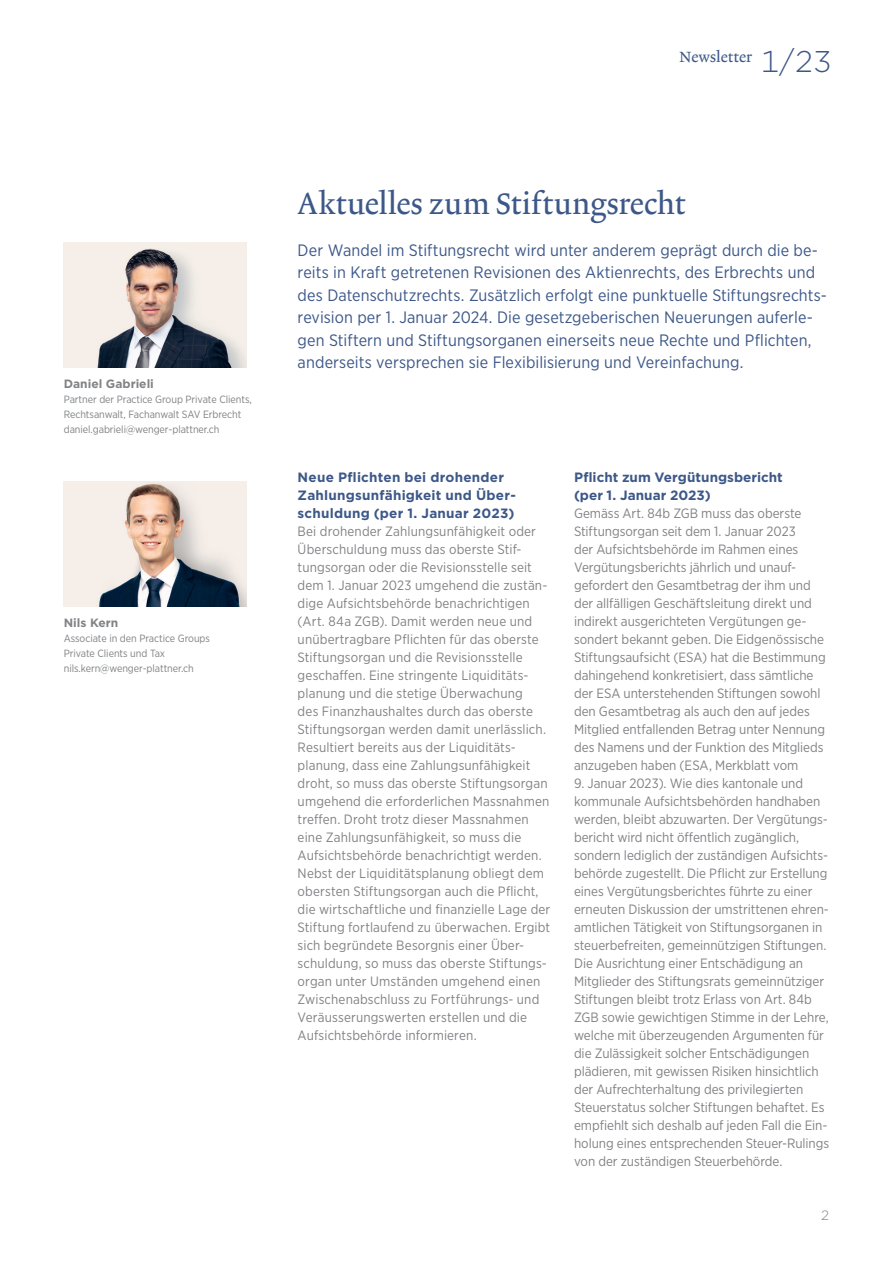
<style>
.page{position:relative;width:893px;height:1263px;background:#fff}
.page>*{position:absolute;margin:0;border:0;box-sizing:border-box;transform-origin:0 0}
.t1{font:30px "Lexicon No 2 Roman A";color:#3d5888}
.t2{font:300 30px "Gotham";color:#3d5888}
.t3{font:16.5px/22.5px "Gotham Narrow";letter-spacing:.005em;color:#3d5888}
.t4{font:15px "Lexicon No 2 Roman A";color:#3d5888}
.t5{font:13.5px/18px "Gotham Narrow";color:#808285}
.t6{font:700 13.5px/18px "Gotham";letter-spacing:.015em;color:#3d5888}
.t7{font:300 13.5px "Gotham";color:#808285}
.t8{font:700 12px "Gotham";color:#808285}
.t9{font:10.5px/15px "Gotham Narrow";letter-spacing:-.005em;color:#808285}
</style>
<div class="page">
<img style="left:64px;top:242px;width:183px;height:126px">
<img style="left:64px;top:481px;width:183px;height:125px">
<p class="t8" style="left:64px;top:376px;width:92px">Daniel Gabrieli</p>
<p class="t9" style="left:64px;top:392px;width:189px">Partner der Practice Group Private Clients,<br>Rechtsanwalt, Fachanwalt SAV Erbrecht daniel.gabrieli@wenger-plattner.ch</p>
<p class="t8" style="left:64px;top:614px;width:56px">Nils Kern</p>
<p class="t9" style="left:64px;top:630px;width:148px">Associate in den Practice Groups<br>Private Clients und Tax nils.kern@wenger-plattner.ch</p>
<p class="t4" style="left:679px;top:48px;width:74px">Newsletter</p>
<h1 class="t2" style="left:761px;top:43px;width:72px">1/23</h1>
<h1 class="t1" style="left:298px;top:186px;width:389px">Aktuelles zum Stiftungsrecht</h1>
<p class="t3" style="left:298px;top:238px;width:531px">Der Wandel im Stiftungsrecht wird unter anderem geprägt durch die be&shy;reits in Kraft getretenen Revisionen des Aktienrechts, des Erbrechts und des Datenschutzrechts. Zusätzlich erfolgt eine punktuelle Stiftungsrechts&shy;revision per 1. Januar 2024. Die gesetzgeberischen Neuerungen auferle&shy;gen Stiftern und Stiftungsorganen einerseits neue Rechte und Pflichten, anderseits versprechen sie Flexibilisierung und Vereinfachung.</p>
<p class="t6" style="left:298px;top:468px;width:220px">Neue Pflichten bei drohender<br>Zahlungsunfähigkeit und Über&shy;schuldung (per 1. Januar 2023)</p>
<p class="t5" style="left:298px;top:522px;width:254px">Bei drohender Zahlungsunfähigkeit oder Überschuldung muss das oberste Stif&shy;tungsorgan oder die Revisionsstelle seit dem 1. Januar 2023 umgehend die zustän&shy;dige Aufsichtsbehörde benachrichtigen (Art. 84a ZGB). Damit werden neue und unübertragbare Pflichten für das oberste Stiftungsorgan und die Revisionsstelle geschaffen. Eine stringente Liquiditäts&shy;planung und die stetige Überwachung<br>des Finanzhaushaltes durch das oberste Stiftungsorgan werden damit unerlässlich.<br>Resultiert bereits aus der Liquiditäts&shy;planung, dass eine Zahlungsunfähigkeit droht, so muss das oberste Stiftungsorgan umgehend die erforderlichen Massnahmen treffen. Droht trotz dieser Massnahmen eine Zahlungsunfähigkeit, so muss die Aufsichtsbehörde benachrichtigt werden.<br>Nebst der Liquiditätsplanung obliegt dem obersten Stiftungsorgan auch die Pflicht, die wirtschaftliche und finanzielle Lage der Stiftung fortlaufend zu überwachen. Ergibt sich begründete Besorgnis einer Über&shy;schuldung, so muss das oberste Stiftungs&shy;organ unter Umständen umgehend einen Zwischenabschluss zu Fortführungs- und Veräusserungswerten erstellen und die Aufsichtsbehörde informieren.</p>
<p class="t6" style="left:574px;top:468px;width:210px">Pflicht zum Vergütungsbericht (per 1. Januar 2023)</p>
<p class="t5" style="left:574px;top:504px;width:253px">Gemäss Art. 84b ZGB muss das oberste Stiftungsorgan seit dem 1. Januar 2023<br>der Aufsichtsbehörde im Rahmen eines Vergütungsberichts jährlich und unauf&shy;gefordert den Gesamtbetrag der ihm und der allfälligen Geschäftsleitung direkt und indirekt ausgerichteten Vergütungen ge&shy;sondert bekannt geben. Die Eidgenössische Stiftungsaufsicht (ESA) hat die Bestimmung dahingehend konkretisiert, dass sämtliche der ESA unterstehenden Stiftungen sowohl den Gesamtbetrag als auch den auf jedes Mitglied entfallenden Betrag unter Nennung des Namens und der Funktion des Mitglieds anzugeben haben (ESA, Merkblatt vom</p>
<p class="t5" style="left:574px;top:774px;width:257px">9. Januar 2023). Wie dies kantonale und kommunale Aufsichtsbehörden handhaben werden, bleibt abzuwarten. Der Vergütungs&shy;bericht wird nicht öffentlich zugänglich, sondern lediglich der zuständigen Aufsichts&shy;behörde zugestellt. Die Pflicht zur Erstellung eines Vergütungsberichtes führte zu einer erneuten Diskussion der umstrittenen ehren&shy;amtlichen Tätigkeit von Stiftungsorganen in steuerbefreiten, gemeinnützigen Stiftungen.<br>Die Ausrichtung einer Entschädigung an Mitglieder des Stiftungsrats gemeinnütziger Stiftungen bleibt trotz Erlass von Art. 84b ZGB sowie gewichtigen Stimme in der Lehre, welche mit überzeugenden Argumenten für die Zulässigkeit solcher Entschädigungen plädieren, mit gewissen Risiken hinsichtlich der Aufrechterhaltung des privilegierten Steuerstatus solcher Stiftungen behaftet. Es empfiehlt sich deshalb auf jeden Fall die Ein&shy;holung eines entsprechenden Steuer-Rulings von der zuständigen Steuerbehörde.</p>
<p class="t7" style="left:821px;top:1207px;width:9px">2</p>
</div>
